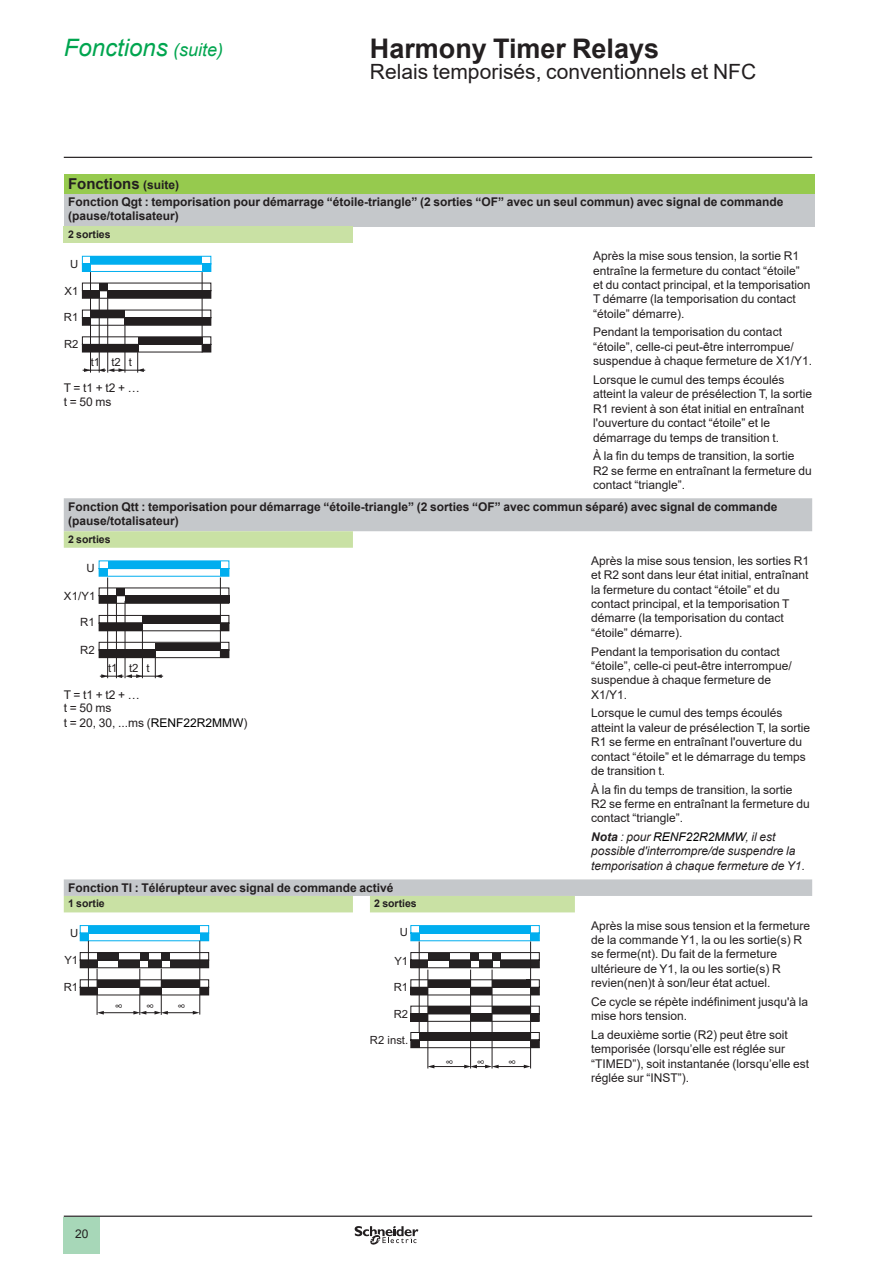
<style>
.page{position:relative;width:893px;height:1263px;background:#fff}
.page>*{position:absolute;margin:0;border:0;box-sizing:border-box;transform-origin:0 0}
._0_TitleLev1{font:700 27px "Arial";color:#231f20}
._0_TopicFwd{font:italic 24px "Arial";color:#00a54f}
._0_TitleLev2{font:21px "Arial";color:#231f20}
.Cell_Section_2__10{font:700 15px "Arial";color:#231f20}
._2_Text__8{font:12px/14.4px "Arial";color:#231f20}
.Cell_Section_3__8{font:700 12px/14.4px "Arial";color:#231f20}
._2_Text__8-2{font:italic 12px/14.4px "Arial";color:#231f20}
.t1{font:11.4px "Arial";letter-spacing:.01em;color:#231f20}
.t2{font:11.25px "Arial";letter-spacing:.005em;color:#231f20}
.Cell_Section_4__7{font:700 10.5px "Arial";color:#231f20}
.s1{font-size:18px}
.s2{font-size:12px}
.s3{color:#000}
.s4{font-weight:700}
</style>
<div class="page">
<hr style="left:64px;top:157px;width:748px;height:1px;background:#231f20">
<div style="left:64px;top:1217px;width:36px;height:36px;background:#a7d7b8"></div>
<hr style="left:64px;top:1215px;width:748px;height:2px;background:#231f20">
<svg style="left:355px;top:1226px;width:63px;height:19px"></svg>
<div style="left:64px;top:174px;width:750px;height:20px;background:#96ca4e"></div>
<div style="left:64px;top:194px;width:750px;height:33px;background:#c5c8cb"></div>
<div style="left:64px;top:227px;width:289px;height:16px;background:#c9e1a4"></div>
<svg style="left:82px;top:256px;width:129px;height:16px"></svg>
<hr style="left:90px;top:272px;width:1px;height:101px;background:#231f20">
<hr style="left:202px;top:272px;width:1px;height:81px;background:#231f20">
<svg style="left:82px;top:282px;width:129px;height:91px"></svg>
<svg style="left:64px;top:498px;width:748px;height:398px"></svg>
<svg style="left:64px;top:531px;width:511px;height:381px"></svg>
<svg style="left:98px;top:560px;width:131px;height:17px"></svg>
<hr style="left:107px;top:577px;width:1px;height:101px;background:#231f20">
<hr style="left:220px;top:577px;width:1px;height:81px;background:#231f20">
<svg style="left:98px;top:587px;width:131px;height:91px"></svg>
<svg style="left:79px;top:925px;width:130px;height:16px"></svg>
<svg style="left:79px;top:952px;width:130px;height:44px"></svg>
<hr style="left:88px;top:941px;width:1px;height:47px;background:#231f20">
<hr style="left:200px;top:941px;width:1px;height:73px;background:#231f20">
<hr style="left:161px;top:969px;width:1px;height:46px;background:#231f20">
<hr style="left:140px;top:969px;width:1px;height:46px;background:#231f20">
<hr style="left:97px;top:969px;width:1px;height:46px;background:#231f20">
<hr style="left:103px;top:1012px;width:32px;height:1px;background:#231f20">
<svg style="left:97px;top:1011px;width:7px;height:3px"></svg>
<svg style="left:133px;top:1011px;width:67px;height:3px"></svg>
<svg style="left:410px;top:925px;width:130px;height:16px"></svg>
<svg style="left:410px;top:952px;width:130px;height:96px"></svg>
<hr style="left:419px;top:941px;width:1px;height:91px;background:#231f20">
<hr style="left:530px;top:941px;width:1px;height:127px;background:#231f20">
<hr style="left:492px;top:969px;width:1px;height:99px;background:#231f20">
<hr style="left:470px;top:969px;width:1px;height:99px;background:#231f20">
<hr style="left:428px;top:969px;width:1px;height:99px;background:#231f20">
<hr style="left:433px;top:1066px;width:32px;height:1px;background:#231f20">
<svg style="left:428px;top:1065px;width:6px;height:3px"></svg>
<svg style="left:464px;top:1065px;width:67px;height:3px"></svg>
<p class="_0_TopicFwd" style="left:64px;top:32px;width:161px">Fonctions <span class="s1">(suite)</span></p>
<p class="_0_TitleLev1" style="left:370px;top:29px;width:291px">Harmony Timer Relays</p>
<p class="_0_TitleLev2" style="left:370px;top:57px;width:388px">Relais temporisés, conventionnels et NFC</p>
<p class="Cell_Section_2__10" style="left:68px;top:173px;width:112px">Fonctions <span class="s2">(suite)</span></p>
<p class="Cell_Section_3__8" style="left:68px;top:195px;width:717px">Fonction Qgt : temporisation pour démarrage “étoile-triangle” (2 sorties “OF” avec un seul commun) avec signal de commande (pause/totalisateur)</p>
<p class="Cell_Section_4__7" style="left:68px;top:227px;width:44px">2 sorties</p>
<p class="_2_Text__8" style="left:593px;top:249px;width:219px">Après la mise sous tension, la sortie R1 entraîne la fermeture du contact “étoile” et du contact principal, et la temporisation T démarre (la temporisation du contact “étoile” démarre).</p>
<p class="_2_Text__8" style="left:593px;top:325px;width:220px">Pendant la temporisation du contact “étoile”, celle-ci peut-être interrompue/ suspendue à chaque fermeture de X1/Y1.</p>
<p class="_2_Text__8" style="left:593px;top:372px;width:220px">Lorsque le cumul des temps écoulés atteint la valeur de présélection T, la sortie R1 revient à son état initial en entraînant l'ouverture du contact “étoile” et le démarrage du temps de transition t.</p>
<p class="_2_Text__8" style="left:593px;top:449px;width:220px">À la fin du temps de transition, la sortie<br>R2 se ferme en entraînant la fermeture du contact “triangle”.</p>
<p class="Cell_Section_3__8" style="left:68px;top:499px;width:711px">Fonction Qtt : temporisation pour démarrage “étoile-triangle” (2 sorties “OF” avec commun séparé) avec signal de commande (pause/totalisateur)</p>
<p class="Cell_Section_4__7" style="left:68px;top:531px;width:44px">2 sorties</p>
<p class="t2" style="left:70px;top:256px;width:10px">U</p>
<p class="t2" style="left:64px;top:283px;width:15px">X1</p>
<p class="t2" style="left:64px;top:310px;width:16px">R1</p>
<p class="t2" style="left:64px;top:337px;width:16px">R2</p>
<p class="t2" style="left:91px;top:355px;width:43px">t1 t2 t</p>
<p class="_2_Text__8" style="left:64px;top:380px;width:78px">T = t1 + t2 + …</p>
<p class="_2_Text__8" style="left:64px;top:395px;width:49px">t = 50 ms</p>
<p class="t1" style="left:86px;top:561px;width:10px">U</p>
<p class="t1" style="left:64px;top:588px;width:33px">X1/Y1</p>
<p class="t1" style="left:80px;top:615px;width:16px">R1</p>
<p class="t1" style="left:80px;top:642px;width:16px">R2</p>
<p class="t1" style="left:108px;top:661px;width:43px">t1 t2 t</p>
<p class="_2_Text__8" style="left:64px;top:688px;width:78px">T = t1 + t2 + …</p>
<p class="_2_Text__8" style="left:64px;top:701px;width:49px">t = 50 ms</p>
<p class="_2_Text__8" style="left:64px;top:715px;width:185px">t = 20, 30, ...ms (<span class="s3">RENF22R2MMW</span>)</p>
<p class="Cell_Section_3__8" style="left:68px;top:880px;width:327px">Fonction Tl : Télérupteur avec signal de commande activé</p>
<p class="Cell_Section_4__7" style="left:68px;top:896px;width:38px">1 sortie</p>
<p class="Cell_Section_4__7" style="left:374px;top:896px;width:44px">2 sorties</p>
<p class="t2" style="left:70px;top:926px;width:10px">U</p>
<p class="t2" style="left:64px;top:953px;width:15px">Y1</p>
<p class="t2" style="left:64px;top:980px;width:16px">R1</p>
<p class="t2" style="left:115px;top:999px;width:10px">∞</p>
<p class="t2" style="left:146px;top:999px;width:10px">∞</p>
<p class="t2" style="left:178px;top:999px;width:10px">∞</p>
<p class="t2" style="left:400px;top:925px;width:10px">U</p>
<p class="t2" style="left:394px;top:954px;width:15px">Y1</p>
<p class="t2" style="left:394px;top:980px;width:16px">R1</p>
<p class="t2" style="left:394px;top:1006px;width:16px">R2</p>
<p class="t2" style="left:370px;top:1032px;width:40px">R2 inst.</p>
<p class="t2" style="left:445px;top:1054px;width:10px">∞</p>
<p class="t2" style="left:508px;top:1054px;width:10px">∞</p>
<p class="t2" style="left:477px;top:1054px;width:10px">∞</p>
<p class="_2_Text__8" style="left:75px;top:1226px;width:15px">20</p>
<p class="_2_Text__8" style="left:591px;top:553px;width:220px">Après la mise sous tension, les sorties R1 et R2 sont dans leur état initial, entraînant la fermeture du contact “étoile” et du contact principal, et la temporisation T démarre (la temporisation du contact “étoile” démarre).</p>
<p class="_2_Text__8" style="left:591px;top:644px;width:202px">Pendant la temporisation du contact “étoile”, celle-ci peut-être interrompue/ suspendue à chaque fermeture de<br>X1/Y1.</p>
<p class="_2_Text__8" style="left:591px;top:706px;width:220px">Lorsque le cumul des temps écoulés atteint la valeur de présélection T, la sortie R1 se ferme en entraînant l'ouverture du contact “étoile” et le démarrage du temps de transition t.</p>
<p class="_2_Text__8" style="left:591px;top:782px;width:220px">À la fin du temps de transition, la sortie<br>R2 se ferme en entraînant la fermeture du contact “triangle”.</p>
<p class="_2_Text__8-2" style="left:591px;top:830px;width:215px"><span class="s4">Nota</span> : pour <span class="s3">RENF22R2MMW</span>, il est possible d'interrompre/de suspendre la temporisation à chaque fermeture de Y1.</p>
<p class="_2_Text__8" style="left:591px;top:918px;width:220px">Après la mise sous tension et la fermeture de la commande Y1, la ou les sortie(s) R se ferme(nt). Du fait de la fermeture ultérieure de Y1, la ou les sortie(s) R revien(nen)t à son/leur état actuel.</p>
<p class="_2_Text__8" style="left:591px;top:994px;width:219px">Ce cycle se répète indéfiniment jusqu'à la mise hors tension.</p>
<p class="_2_Text__8" style="left:591px;top:1027px;width:220px">La deuxième sortie (R2) peut être soit temporisée (lorsqu’elle est réglée sur “TIMED”), soit instantanée (lorsqu’elle est réglée sur “INST”).</p>
</div>
